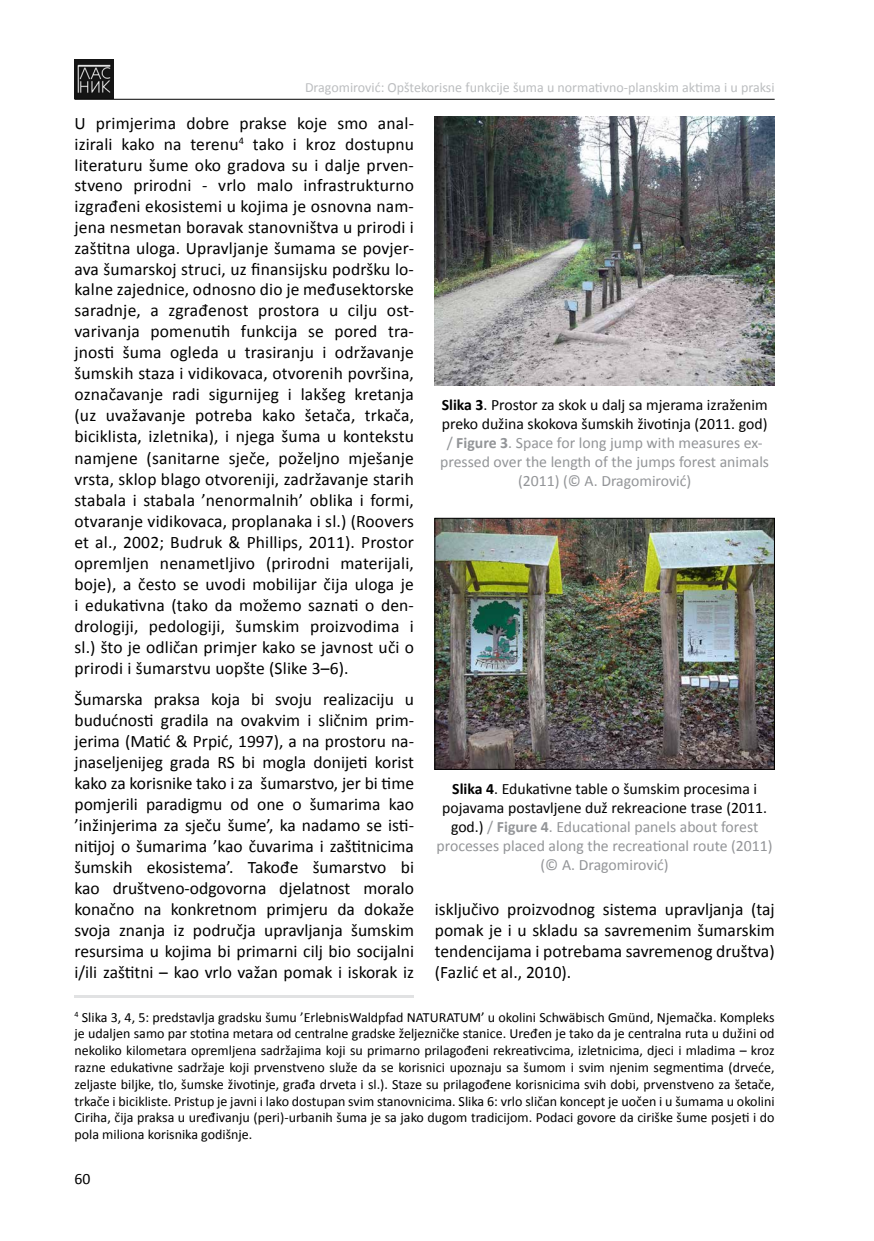
<style>
.page{position:relative;width:874px;height:1241px;background:#fff}
.page>*{position:absolute;margin:0;border:0;box-sizing:border-box;transform-origin:0 0}
.t1{font:17.5px/21px "Calibri";color:#000;text-align:justify}
.t2{font:15.75px/18.9px "Calibri";color:#939598;text-align:center}
.t3{font:15.75px "Calibri";color:#000}
.t4{font:14px/16.8px "Calibri";color:#000;text-align:justify}
.t5{font:14px "Calibri";color:#bcbec0}
.s1{font-weight:700;color:#000}
.s2{color:#000}
.s3{font-weight:700}
</style>
<div class="page">
<img style="left:74px;top:59px;width:39px;height:39px">
<hr style="left:74px;top:99px;width:700px;height:1px;background:#000">
<hr style="left:74px;top:995px;width:340px;height:2px;background:#e1e2e3">
<img style="left:434px;top:116px;width:340px;height:269px">
<img style="left:436px;top:520px;width:336px;height:247px">
<div style="left:434px;top:518px;width:340px;height:251px;border:1px solid #000"></div>
<p class="t5" style="left:305px;top:78px;width:471px">Dragomirović: Opštekorisne funkcije šuma u normativno-planskim aktima i u praksi</p>
<p class="t1" style="left:74px;top:113px;width:341px">U primjerima dobre prakse koje smo anal&shy;izirali kako na terenu<sup>4</sup> tako i kroz dostupnu literaturu šume oko gradova su i dalje prven&shy;stveno prirodni - vrlo malo infrastrukturno izgrađeni ekosistemi u kojima je osnovna nam&shy;jena nesmetan boravak stanovništva u prirodi i zaštitna uloga. Upravljanje šumama se povjer&shy;ava šumarskoj struci, uz finansijsku podršku lo&shy;kalne zajednice, odnosno dio je međusektorske saradnje, a zgrađenost prostora u cilju ost&shy;varivanja pomenutih funkcija se pored tra&shy;jnosti šuma ogleda u trasiranju i održavanje šumskih staza i vidikovaca, otvorenih površina, označavanje radi sigurnijeg i lakšeg kretanja (uz uvažavanje potreba kako šetača, trkača, biciklista, izletnika), i njega šuma u kontekstu namjene (sanitarne sječe, poželjno mješanje vrsta, sklop blago otvoreniji, zadržavanje starih stabala i stabala ’nenormalnih’ oblika i formi, otvaranje vidikovaca, proplanaka i sl.) (Roovers et al., 2002; Budruk &amp; Phillips, 2011). Prostor opremljen nenametljivo (prirodni materijali, boje), a često se uvodi mobilijar čija uloga je i edukativna (tako da možemo saznati o den&shy;drologiji, pedologiji, šumskim proizvodima i sl.) što je odličan primjer kako se javnost uči o prirodi i šumarstvu uopšte (Slike 3–6).</p>
<p class="t1" style="left:74px;top:688px;width:341px">Šumarska praksa koja bi svoju realizaciju u budućnosti gradila na ovakvim i sličnim prim&shy;jerima (Matić &amp; Prpić, 1997), a na prostoru na&shy;jnaseljenijeg grada RS bi mogla donijeti korist kako za korisnike tako i za šumarstvo, jer bi time pomjerili paradigmu od one o šumarima kao ’inžinjerima za sječu šume’, ka nadamo se isti&shy;nitijoj o šumarima ’kao čuvarima i zaštitnicima šumskih ekosistema’. Takođe šumarstvo bi kao društveno-odgovorna djelatnost moralo konačno na konkretnom primjeru da dokaže svoja znanja iz područja upravljanja šumskim resursima u kojima bi primarni cilj bio socijalni i/ili zaštitni – kao vrlo važan pomak i iskorak iz</p>
<p class="t2" style="left:440px;top:395px;width:330px"><span class="s1">Slika 3</span><span class="s2">. Prostor za skok u dalj sa mjerama izraženim preko dužina skokova šumskih životinja (2011. god) </span>/ <span class="s3">Figure 3</span>. Space for long jump with measures ex&shy;pressed over the length of the jumps forest animals (2011) (© A. Dragomirović)</p>
<p class="t2" style="left:436px;top:779px;width:337px"><span class="s1">Slika 4</span><span class="s2">. Edukativne table o šumskim procesima i pojavama postavljene duž rekreacione trase (2011. god.)</span> / <span class="s3">Figure 4</span>. Educational panels about forest processes placed along the recreational route (2011) (© A. Dragomirović)</p>
<p class="t1" style="left:434px;top:898px;width:341px">isključivo proizvodnog sistema upravljanja (taj pomak je i u skladu sa savremenim šumarskim tendencijama i potrebama savremenog društva) (Fazlić et al., 2010).</p>
<p class="t4" style="left:74px;top:1008px;width:701px"><sup>4</sup> Slika 3, 4, 5: predstavlja gradsku šumu ’ErlebnisWaldpfad NATURATUM’ u okolini Schwäbisch Gmünd, Njemačka. Kompleks je udaljen samo par stotina metara od centralne gradske željezničke stanice. Uređen je tako da je centralna ruta u dužini od nekoliko kilometara opremljena sadržajima koji su primarno prilagođeni rekreativcima, izletnicima, djeci i mladima – kroz razne edukativne sadržaje koji prvenstveno služe da se korisnici upoznaju sa šumom i svim njenim segmentima (drveće, zeljaste biljke, tlo, šumske životinje, građa drveta i sl.). Staze su prilagođene korisnicima svih dobi, prvenstveno za šetače, trkače i bicikliste. Pristup je javni i lako dostupan svim stanovnicima. Slika 6: vrlo sličan koncept je uočen i u šumama u okolini Ciriha, čija praksa u uređivanju (peri)-urbanih šuma je sa jako dugom tradicijom. Podaci govore da ciriške šume posjeti i do pola miliona korisnika godišnje.</p>
<p class="t3" style="left:74px;top:1168px;width:17px">60</p>
</div>
